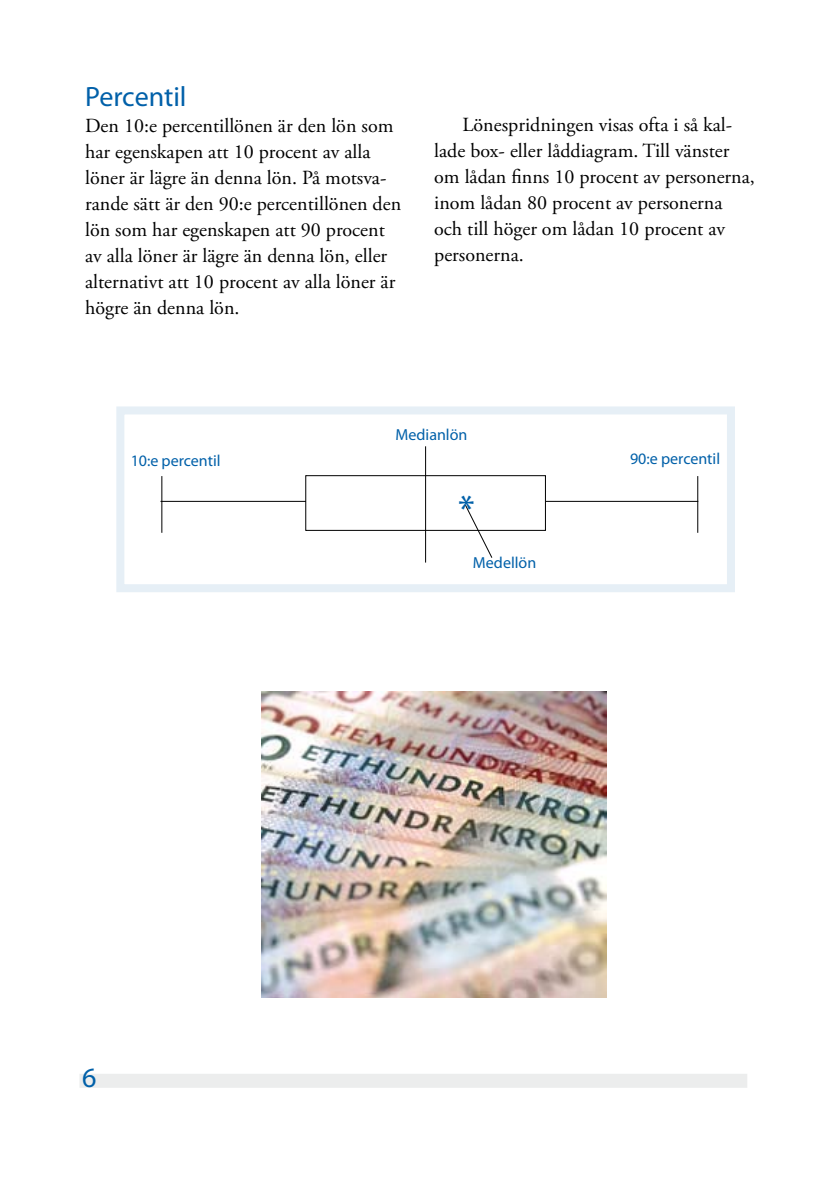
<style>
.page{position:relative;width:840px;height:1191px;background:#fff}
.page>*{position:absolute;margin:0;border:0;box-sizing:border-box;transform-origin:0 0}
.t1{font:40px "Myriad Pro";color:#0060a9}
.t2{font:28px "Myriad Pro";color:#0060a9}
.t3{font:20px/26px "Adobe Garamond Pro";color:#000}
.t4{font:16px "Myriad Pro";color:#0060a9}
</style>
<div class="page">
<div style="left:79px;top:1073px;width:667px;height:14px;background:#eceded"></div>
<img style="left:261px;top:692px;width:345px;height:305px">
<div style="left:116px;top:406px;width:618px;height:186px;border:8px solid #e6eff6"></div>
<hr style="left:160px;top:501px;width:537px;height:1px;background:#000">
<hr style="left:161px;top:476px;width:1px;height:57px;background:#000">
<hr style="left:696px;top:476px;width:1px;height:57px;background:#000">
<div style="left:305px;top:475px;width:240px;height:55px;background:#fff"></div>
<div style="left:305px;top:475px;width:240px;height:56px;border:1px solid #000"></div>
<hr style="left:425px;top:446px;width:1px;height:116px;background:#000">
<svg style="left:464px;top:504px;width:29px;height:54px"></svg>
<h2 class="t2" style="left:85px;top:81px;width:103px">Percentil</h2>
<p class="t3" style="left:85px;top:113px;width:317px">Den 10:e percentillönen är den lön som har egenskapen att 10 procent av alla löner är lägre än denna lön. På motsva&shy;rande sätt är den 90:e percentillönen den lön som har egenskapen att 90 procent av alla löner är lägre än denna lön, eller alternativt att 10 procent av alla löner är högre än denna lön.</p>
<p class="t3" style="left:434px;top:112px;width:322px;text-indent:28px">Lönespridningen visas ofta i så kal&shy;lade box- eller låddiagram. Till vänster om lådan finns 10 procent av personerna, inom lådan 80 procent av personerna och till höger om lådan 10 procent av personerna.</p>
<p class="t4" style="left:395px;top:426px;width:73px">Medianlön</p>
<p class="t4" style="left:131px;top:452px;width:91px">10:e percentil</p>
<p class="t4" style="left:629px;top:450px;width:92px">90:e percentil</p>
<h1 class="t1" style="left:458px;top:488px;width:18px">*</h1>
<h2 class="t2" style="left:82px;top:1062px;width:16px">6</h2>
<p class="t4" style="left:472px;top:553px;width:65px">Medellön</p>
</div>
